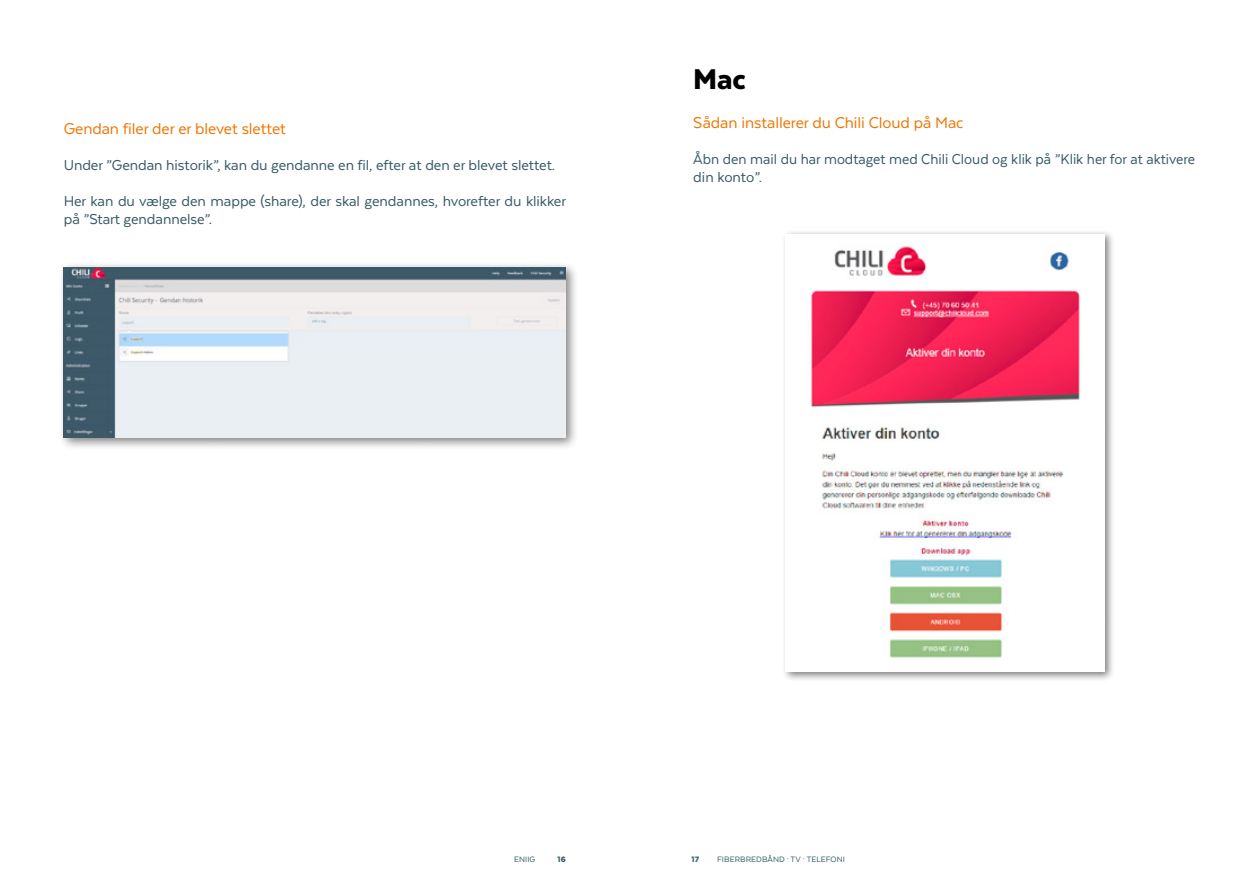
<style>
.page{position:relative;width:1259px;height:893px;background:#fff}
.page>*{position:absolute;margin:0;border:0;box-sizing:border-box;transform-origin:0 0}
.t1{font:900 33px "Texta";color:#000}
.t2{font:18px "Texta";letter-spacing:-.005em;color:#ee7500}
.t3{font:16.5px/36px "Texta";letter-spacing:-.005em;color:#355964}
.t4{font:9px "Texta";letter-spacing:.01em;color:#355964}
.t5{font:900 9px "Texta";color:#355964}
</style>
<div class="page">
<div style="left:58px;top:261px;width:521px;height:190px;background:#000;opacity:.5"></div>
<img style="left:64px;top:267px;width:502px;height:171px">
<div style="left:782px;top:230px;width:333px;height:451px;background:#000;opacity:.5"></div>
<img style="left:786px;top:235px;width:318px;height:437px">
<p class="t2" style="left:64px;top:120px;width:224px">Gendan filer der er blevet slettet</p>
<p class="t3" style="left:64px;top:147px;width:504px">Under ”Gendan historik”, kan du gendanne en fil, efter at den er blevet slettet.<br>Her kan du vælge den mappe (share), der skal gendannes, hvorefter du klikker</p>
<p class="t3" style="left:64px;top:201px;width:150px">på ”Start gendannelse”.</p>
<h1 class="t1" style="left:693px;top:61px;width:54px">Mac</h1>
<p class="t2" style="left:693px;top:113px;width:272px">Sådan installerer du Chili Cloud på Mac</p>
<p class="t3" style="left:693px;top:149px;width:503px;line-height:18px">Åbn den mail du har modtaget med Chili Cloud og klik på ”Klik her for at aktivere din konto”.</p>
<p class="t4" style="left:514px;top:854px;width:23px">ENIIG</p>
<p class="t5" style="left:557px;top:854px;width:10px">16</p>
<p class="t5" style="left:691px;top:854px;width:9px">17</p>
<p class="t4" style="left:717px;top:854px;width:129px">FIBERBREDBÅND · TV · TELEFONI</p>
</div>
